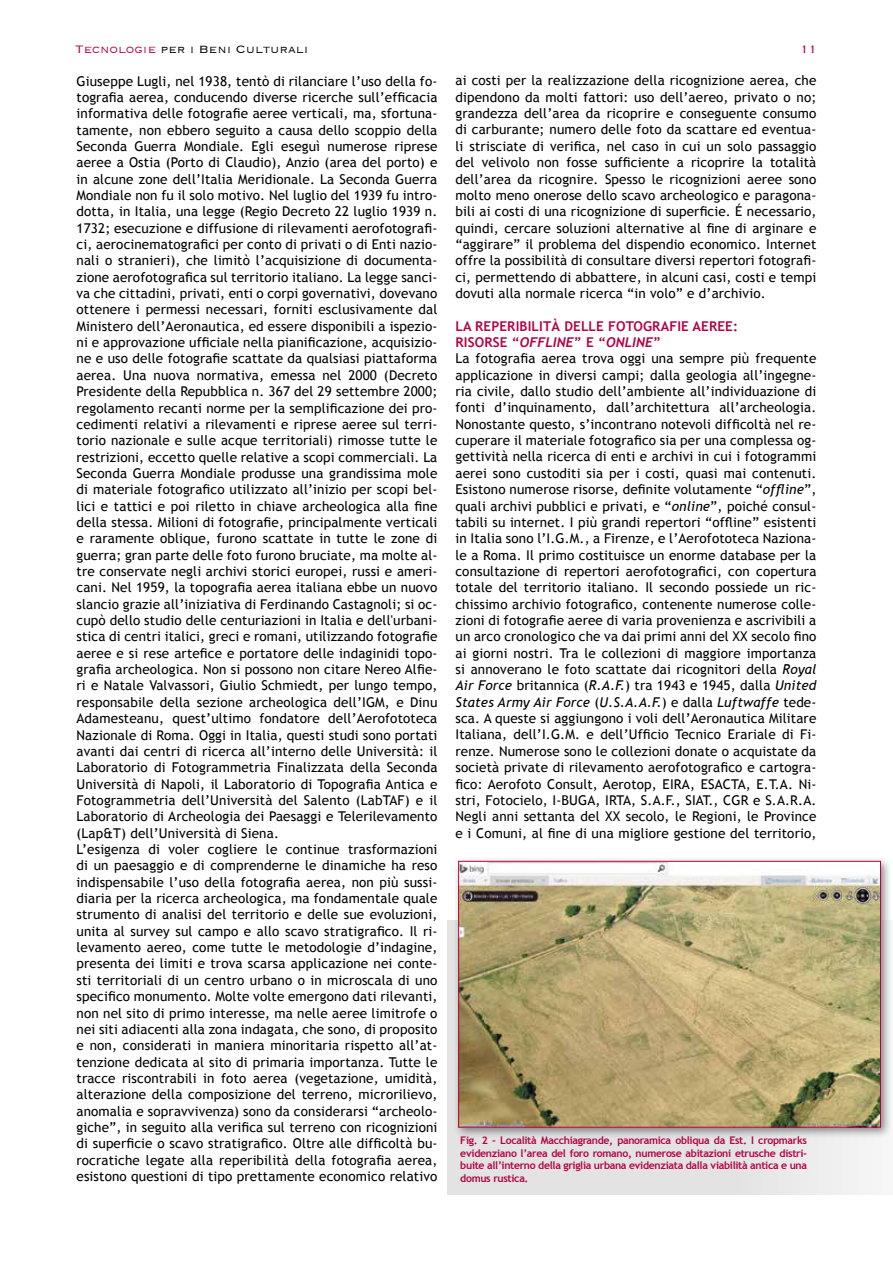
<style>
.page{position:relative;width:893px;height:1263px;background:#fff}
.page>*{position:absolute;margin:0;border:0;box-sizing:border-box;transform-origin:0 0}
.t1{font:300 14.1px "Copperplate";color:#000}
.t2{font:300 14.1px "Copperplate";color:#b40247}
.t3{font:13.5px/16.4px "Trebuchet MS";letter-spacing:.01em;color:#000;text-align:justify}
.t4{font:700 13.5px "Trebuchet MS";letter-spacing:.01em;color:#b40247}
.t5{font:italic 700 13.5px "Trebuchet";letter-spacing:.01em;color:#b40247}
.t6{font:700 10.5px/12.6px "Trebuchet MS";letter-spacing:-.03em;color:#b40247;text-align:justify}
.s1{color:#b40247}
.s2{font-family:"Trebuchet MS";font-style:normal}
.s3{font-style:italic}
</style>
<div class="page">
<div style="left:448px;top:921px;width:445px;height:274px;background:#e3e3e3"></div>
<div style="left:453px;top:856px;width:439px;height:283px;background:#000;opacity:.45"></div>
<img style="left:460px;top:863px;width:419px;height:262px">
<div style="left:458px;top:861px;width:423px;height:266px;border:1px solid #b40247"></div>
<p class="t1" style="left:75px;top:40px;width:235px"><span class="s1">Tecnologie</span> per i Beni Culturali</p>
<p class="t2" style="left:800px;top:40px;width:19px">11</p>
<p class="t3" style="left:77px;top:73px;width:362px;text-align:left">Giuseppe Lugli, nel 1938, tentò di rilanciare l’uso della fo&shy;tografia aerea, conducendo diverse ricerche sull’efficacia informativa delle fotografie aeree verticali, ma, sfortuna&shy;tamente, non ebbero seguito a causa dello scoppio della Seconda Guerra Mondiale. Egli eseguì numerose riprese aeree a Ostia (Porto di Claudio), Anzio (area del porto) e in alcune zone dell’Italia Meridionale. La Seconda Guerra Mondiale non fu il solo motivo. Nel luglio del 1939 fu intro&shy;dotta, in Italia, una legge (Regio Decreto 22 luglio 1939 n.<br>1732; esecuzione e diffusione di rilevamenti aerofotografi&shy;ci, aerocinematografici per conto di privati o di Enti nazio&shy;nali o stranieri), che limitò l’acquisizione di documenta&shy;zione aerofotografica sul territorio italiano. La legge sanci&shy;va che cittadini, privati, enti o corpi governativi, dovevano ottenere i permessi necessari, forniti esclusivamente dal Ministero dell’Aeronautica, ed essere disponibili a ispezio&shy;ni e approvazione ufficiale nella pianificazione, acquisizio&shy;ne e uso delle fotografie scattate da qualsiasi piattaforma aerea. Una nuova normativa, emessa nel 2000 (Decreto Presidente della Repubblica n. 367 del 29 settembre 2000; regolamento recanti norme per la semplificazione dei pro&shy;cedimenti relativi a rilevamenti e riprese aeree sul terri&shy;torio nazionale e sulle acque territoriali) rimosse tutte le restrizioni, eccetto quelle relative a scopi commerciali. La Seconda Guerra Mondiale produsse una grandissima mole di materiale fotografico utilizzato all’inizio per scopi bel&shy;lici e tattici e poi riletto in chiave archeologica alla fine della stessa. Milioni di fotografie, principalmente verticali e raramente oblique, furono scattate in tutte le zone di guerra; gran parte delle foto furono bruciate, ma molte al&shy;tre conservate negli archivi storici europei, russi e ameri&shy;cani. Nel 1959, la topografia aerea italiana ebbe un nuovo slancio grazie all’iniziativa di Ferdinando Castagnoli; si oc&shy;cupò dello studio delle centuriazioni in Italia e dell'urbani&shy;stica di centri italici, greci e romani, utilizzando fotografie aeree e si rese artefice e portatore delle indaginidi topo&shy;grafia archeologica. Non si possono non citare Nereo Alfie&shy;ri e Natale Valvassori, Giulio Schmiedt, per lungo tempo, responsabile della sezione archeologica dell’IGM, e Dinu Adamesteanu, quest’ultimo fondatore dell’Aerofototeca Nazionale di Roma. Oggi in Italia, questi studi sono portati avanti dai centri di ricerca all’interno delle Università: il Laboratorio di Fotogrammetria Finalizzata della Seconda Università di Napoli, il Laboratorio di Topografia Antica e Fotogrammetria dell’Università del Salento (LabTAF) e il Laboratorio di Archeologia dei Paesaggi e Telerilevamento (Lap&amp;T) dell’Università di Siena.<br>L’esigenza di voler cogliere le continue trasformazioni di un paesaggio e di comprenderne le dinamiche ha reso indispensabile l’uso della fotografia aerea, non più sussi&shy;diaria per la ricerca archeologica, ma fondamentale quale strumento di analisi del territorio e delle sue evoluzioni, unita al survey sul campo e allo scavo stratigrafico. Il ri&shy;levamento aereo, come tutte le metodologie d’indagine, presenta dei limiti e trova scarsa applicazione nei conte&shy;sti territoriali di un centro urbano o in microscala di uno specifico monumento. Molte volte emergono dati rilevanti, non nel sito di primo interesse, ma nelle aeree limitrofe o nei siti adiacenti alla zona indagata, che sono, di proposito e non, considerati in maniera minoritaria rispetto all’at&shy;tenzione dedicata al sito di primaria importanza. Tutte le tracce riscontrabili in foto aerea (vegetazione, umidità, alterazione della composizione del terreno, microrilievo, anomalia e sopravvivenza) sono da considerarsi “archeolo&shy;giche”, in seguito alla verifica sul terreno con ricognizioni di superficie o scavo stratigrafico. Oltre alle difficoltà bu&shy;rocratiche legate alla reperibilità della fotografia aerea, esistono questioni di tipo prettamente economico relativo</p>
<p class="t3" style="left:455px;top:73px;width:362px">ai costi per la realizzazione della ricognizione aerea, che dipendono da molti fattori: uso dell’aereo, privato o no; grandezza dell’area da ricoprire e conseguente consumo di carburante; numero delle foto da scattare ed eventua&shy;li strisciate di verifica, nel caso in cui un solo passaggio del velivolo non fosse sufficiente a ricoprire la totalità dell’area da ricognire. Spesso le ricognizioni aeree sono molto meno onerose dello scavo archeologico e paragona&shy;bili ai costi di una ricognizione di superficie. É necessario, quindi, cercare soluzioni alternative al fine di arginare e “aggirare” il problema del dispendio economico. Internet offre la possibilità di consultare diversi repertori fotografi&shy;ci, permettendo di abbattere, in alcuni casi, costi e tempi dovuti alla normale ricerca “in volo” e d’archivio.</p>
<p class="t4" style="left:455px;top:317px;width:284px">LA REPERIBILITÀ DELLE FOTOGRAFIE AEREE:</p>
<p class="t5" style="left:455px;top:334px;width:207px"><span class="s2">RISORSE “</span>OFFLINE<span class="s2">” E “</span>ONLINE<span class="s2">”</span></p>
<p class="t3" style="left:455px;top:351px;width:362px">La fotografia aerea trova oggi una sempre più frequente applicazione in diversi campi; dalla geologia all’ingegne&shy;ria civile, dallo studio dell’ambiente all’individuazione di fonti d’inquinamento, dall’architettura all’archeologia.<br>Nonostante questo, s’incontrano notevoli difficoltà nel re&shy;cuperare il materiale fotografico sia per una complessa og&shy;gettività nella ricerca di enti e archivi in cui i fotogrammi aerei sono custoditi sia per i costi, quasi mai contenuti.<br>Esistono numerose risorse, definite volutamente “<span class="s3">offline</span>”, quali archivi pubblici e privati, e “<span class="s3">online</span>”, poiché consul&shy;tabili su internet. I più grandi repertori “offline” esistenti in Italia sono l’I.G.M., a Firenze, e l’Aerofototeca Naziona&shy;le a Roma. Il primo costituisce un enorme database per la consultazione di repertori aerofotografici, con copertura totale del territorio italiano. Il secondo possiede un ric&shy;chissimo archivio fotografico, contenente numerose colle&shy;zioni di fotografie aeree di varia provenienza e ascrivibili a un arco cronologico che va dai primi anni del XX secolo fino ai giorni nostri. Tra le collezioni di maggiore importanza si annoverano le foto scattate dai ricognitori della <span class="s3">Royal Air Force</span> britannica (<span class="s3">R.A.F.</span>) tra 1943 e 1945, dalla <span class="s3">United States Army Air Force</span> (<span class="s3">U.S.A.A.F.</span>) e dalla <span class="s3">Luftwaffe</span> tede&shy;sca. A queste si aggiungono i voli dell’Aeronautica Militare Italiana, dell’I.G.M. e dell’Ufficio Tecnico Erariale di Fi&shy;renze. Numerose sono le collezioni donate o acquistate da società private di rilevamento aerofotografico e cartogra&shy;fico: Aerofoto Consult, Aerotop, EIRA, ESACTA, E.T.A. Ni&shy;stri, Fotocielo, I-BUGA, IRTA, S.A.F., SIAT., CGR e S.A.R.A.<br>Negli anni settanta del XX secolo, le Regioni, le Province e i Comuni, al fine di una migliore gestione del territorio,</p>
<p class="t6" style="left:460px;top:1134px;width:348px">Fig. 2 - Località Macchiagrande, panoramica obliqua da Est. I cropmarks evidenziano l’area del foro romano, numerose abitazioni etrusche distri&shy;buite all’interno della griglia urbana evidenziata dalla viabilità antica e una domus rustica.</p>
</div>
